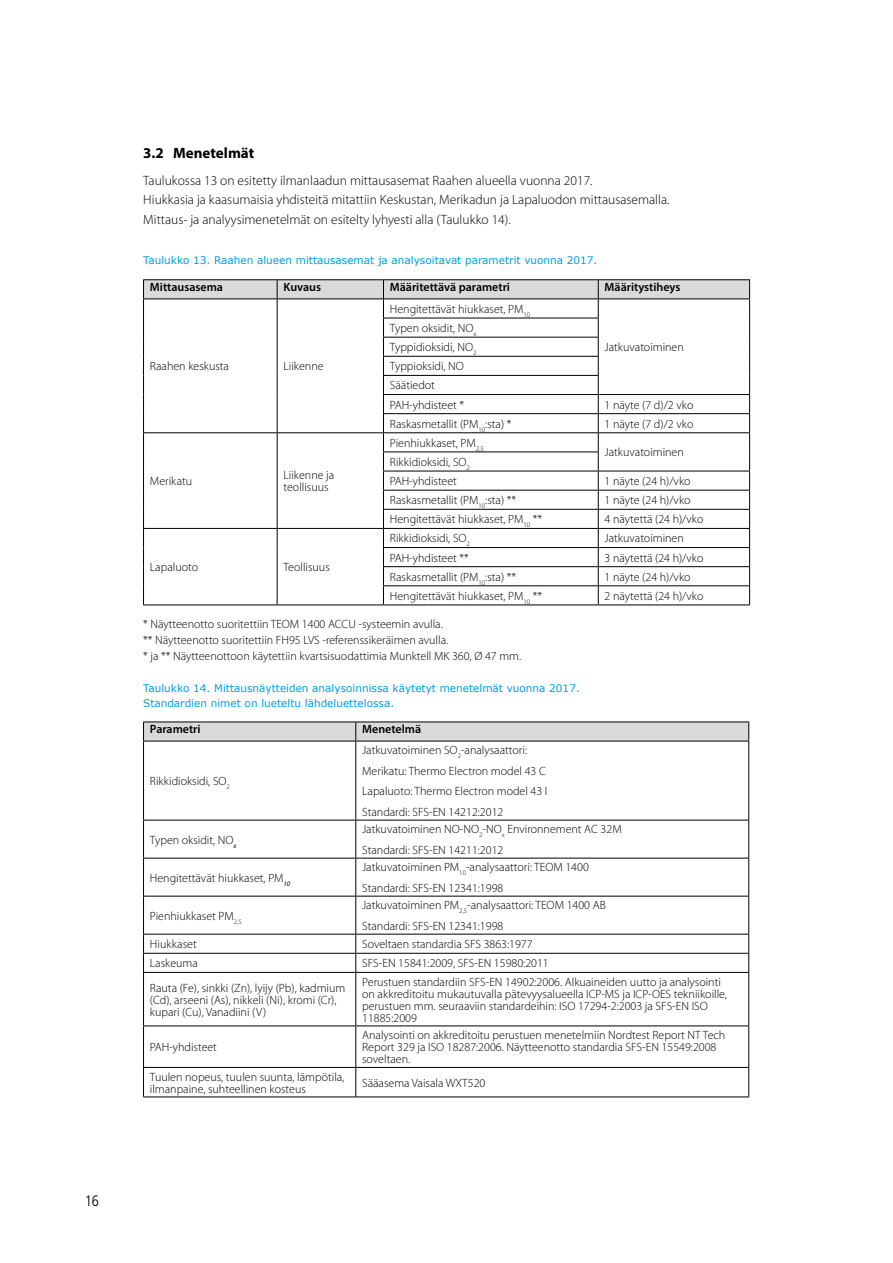
<style>
.page{position:relative;width:893px;height:1263px;background:#fff}
.page>*{position:absolute;margin:0;border:0;box-sizing:border-box;transform-origin:0 0}
.t1{font:700 15px "Myriad Pro";color:#000}
.t2{font:300 condensed 15px "Frutiger";color:#000}
.t3{font:300 13.5px/19.5px "Myriad Pro";color:#000}
.t4{font:300 12px/12px "Myriad Pro";color:#000}
.t5{font:600 12px "Myriad Pro";color:#000}
.t6{font:10.5px/14.2px "Verdana";color:#009fe3}
</style>
<div class="page">
<hr style="left:143px;top:279px;width:134px;height:1px;background:#000">
<hr style="left:277px;top:279px;width:106px;height:1px;background:#000">
<hr style="left:383px;top:279px;width:215px;height:1px;background:#000">
<hr style="left:598px;top:279px;width:152px;height:1px;background:#000">
<svg style="left:143px;top:280px;width:607px;height:324px"></svg>
<hr style="left:143px;top:604px;width:134px;height:1px;background:#000">
<hr style="left:277px;top:604px;width:106px;height:1px;background:#000">
<hr style="left:383px;top:604px;width:215px;height:1px;background:#000">
<hr style="left:598px;top:604px;width:152px;height:1px;background:#000">
<hr style="left:143px;top:721px;width:213px;height:1px;background:#000">
<hr style="left:356px;top:721px;width:393px;height:1px;background:#000">
<svg style="left:143px;top:722px;width:606px;height:19px;background:#cecece"></svg>
<hr style="left:143px;top:741px;width:213px;height:1px;background:#000">
<hr style="left:143px;top:741px;width:1px;height:79px;background:#000">
<hr style="left:356px;top:741px;width:393px;height:1px;background:#000">
<hr style="left:355px;top:741px;width:1px;height:79px;background:#000">
<hr style="left:748px;top:741px;width:1px;height:79px;background:#000">
<hr style="left:143px;top:820px;width:213px;height:1px;background:#000">
<hr style="left:143px;top:820px;width:1px;height:38px;background:#000">
<hr style="left:356px;top:820px;width:393px;height:1px;background:#000">
<hr style="left:355px;top:820px;width:1px;height:38px;background:#000">
<hr style="left:748px;top:820px;width:1px;height:38px;background:#000">
<hr style="left:143px;top:858px;width:213px;height:1px;background:#000">
<hr style="left:143px;top:858px;width:1px;height:38px;background:#000">
<hr style="left:356px;top:858px;width:393px;height:1px;background:#000">
<hr style="left:355px;top:858px;width:1px;height:38px;background:#000">
<hr style="left:748px;top:858px;width:1px;height:38px;background:#000">
<hr style="left:143px;top:896px;width:213px;height:1px;background:#000">
<hr style="left:143px;top:896px;width:1px;height:38px;background:#000">
<hr style="left:356px;top:896px;width:393px;height:1px;background:#000">
<hr style="left:355px;top:896px;width:1px;height:38px;background:#000">
<hr style="left:748px;top:896px;width:1px;height:38px;background:#000">
<hr style="left:143px;top:934px;width:213px;height:1px;background:#000">
<hr style="left:356px;top:934px;width:393px;height:1px;background:#000">
<hr style="left:143px;top:953px;width:213px;height:1px;background:#000">
<svg style="left:143px;top:934px;width:1px;height:38px"></svg>
<hr style="left:356px;top:953px;width:393px;height:1px;background:#000">
<svg style="left:355px;top:934px;width:1px;height:38px"></svg>
<svg style="left:748px;top:934px;width:1px;height:38px"></svg>
<hr style="left:143px;top:972px;width:213px;height:1px;background:#000">
<hr style="left:143px;top:973px;width:1px;height:52px;background:#000">
<hr style="left:356px;top:972px;width:393px;height:1px;background:#000">
<hr style="left:355px;top:973px;width:1px;height:52px;background:#000">
<hr style="left:748px;top:973px;width:1px;height:52px;background:#000">
<hr style="left:143px;top:1025px;width:213px;height:1px;background:#000">
<hr style="left:143px;top:1026px;width:1px;height:41px;background:#000">
<hr style="left:356px;top:1025px;width:393px;height:1px;background:#000">
<hr style="left:355px;top:1026px;width:1px;height:41px;background:#000">
<hr style="left:748px;top:1026px;width:1px;height:41px;background:#000">
<hr style="left:143px;top:1067px;width:213px;height:1px;background:#000">
<svg style="left:143px;top:1068px;width:1px;height:28px"></svg>
<hr style="left:356px;top:1067px;width:393px;height:1px;background:#000">
<svg style="left:355px;top:1068px;width:1px;height:28px"></svg>
<svg style="left:748px;top:1068px;width:1px;height:28px"></svg>
<hr style="left:143px;top:1096px;width:213px;height:1px;background:#000">
<hr style="left:356px;top:1096px;width:393px;height:1px;background:#000">
<p class="t2" style="left:85px;top:1193px;width:16px">16</p>
<p class="t1" style="left:143px;top:143px;width:113px">3.2 Menetelmät</p>
<p class="t3" style="left:143px;top:171px;width:528px">Taulukossa 13 on esitetty ilmanlaadun mittausasemat Raahen alueella vuonna 2017.<br>Hiukkasia ja kaasumaisia yhdisteitä mitattiin Keskustan, Merikadun ja Lapaluodon mittausasemalla.<br>Mittaus- ja analyysimenetelmät on esitelty lyhyesti alla (Taulukko 14).</p>
<p class="t6" style="left:143px;top:253px;width:456px">Taulukko 13. Raahen alueen mittausasemat ja analysoitavat parametrit vuonna 2017.</p>
<p class="t5" style="left:150px;top:279px;width:75px">Mittausasema</p>
<p class="t5" style="left:284px;top:279px;width:39px">Kuvaus</p>
<p class="t5" style="left:390px;top:279px;width:122px">Määritettävä parametri</p>
<p class="t5" style="left:605px;top:279px;width:77px">Määritystiheys</p>
<p class="t4" style="left:150px;top:361px;width:81px">Raahen keskusta</p>
<p class="t4" style="left:284px;top:361px;width:42px">Liikenne</p>
<p class="t4" style="left:150px;top:475px;width:44px">Merikatu</p>
<p class="t4" style="left:284px;top:469px;width:52px">Liikenne ja teollisuus</p>
<p class="t4" style="left:390px;top:303px;width:142px">Hengitettävät hiukkaset, PM<sub>10</sub></p>
<p class="t4" style="left:390px;top:319px;width:88px;line-height:19.2px">Typen oksidit, NO<sub>x<br></sub>Typpidioksidi, NO<sub>2<br></sub>Typpioksidi, NO<br>Säätiedot<br>PAH-yhdisteet *</p>
<p class="t4" style="left:605px;top:341px;width:81px">Jatkuvatoiminen</p>
<p class="t4" style="left:605px;top:399px;width:90px">1 näyte (7 d)/2 vko</p>
<p class="t4" style="left:390px;top:418px;width:123px">Raskasmetallit (PM<sub>10</sub>:sta) *</p>
<p class="t4" style="left:605px;top:418px;width:90px">1 näyte (7 d)/2 vko</p>
<p class="t4" style="left:390px;top:437px;width:95px">Pienhiukkaset, PM<sub>2,5</sub></p>
<p class="t4" style="left:390px;top:453px;width:82px;line-height:19px">Rikkidioksidi, SO<sub>2<br></sub>PAH-yhdisteet</p>
<p class="t4" style="left:605px;top:447px;width:81px">Jatkuvatoiminen</p>
<p class="t4" style="left:605px;top:475px;width:88px">1 näyte (24 h)/vko</p>
<p class="t4" style="left:390px;top:494px;width:128px">Raskasmetallit (PM<sub>10</sub>:sta) **</p>
<p class="t4" style="left:605px;top:494px;width:88px">1 näyte (24 h)/vko</p>
<p class="t4" style="left:390px;top:514px;width:154px">Hengitettävät hiukkaset, PM<sub>10</sub> **</p>
<p class="t4" style="left:605px;top:514px;width:100px">4 näytettä (24 h)/vko</p>
<p class="t4" style="left:390px;top:533px;width:82px">Rikkidioksidi, SO<sub>2</sub></p>
<p class="t4" style="left:605px;top:533px;width:81px">Jatkuvatoiminen</p>
<p class="t4" style="left:390px;top:552px;width:81px">PAH-yhdisteet **</p>
<p class="t4" style="left:605px;top:552px;width:100px">3 näytettä (24 h)/vko</p>
<p class="t4" style="left:390px;top:571px;width:128px">Raskasmetallit (PM<sub>10</sub>:sta) **</p>
<p class="t4" style="left:605px;top:571px;width:88px">1 näyte (24 h)/vko</p>
<p class="t4" style="left:390px;top:590px;width:154px">Hengitettävät hiukkaset, PM<sub>10</sub> **</p>
<p class="t4" style="left:605px;top:590px;width:100px">2 näytettä (24 h)/vko</p>
<p class="t4" style="left:143px;top:616px;width:379px;line-height:16.2px">* Näytteenotto suoritettiin TEOM 1400 ACCU -systeemin avulla.<br>** Näytteenotto suoritettiin FH95 LVS -referenssikeräimen avulla.<br>* ja ** Näytteenottoon käytettiin kvartsisuodattimia Munktell MK 360, Ø 47 mm.</p>
<p class="t6" style="left:143px;top:681px;width:438px">Taulukko 14. Mittausnäytteiden analysoinnissa käytetyt menetelmät vuonna 2017.<br>Standardien nimet on lueteltu lähdeluettelossa.</p>
<p class="t5" style="left:150px;top:721px;width:52px">Parametri</p>
<p class="t5" style="left:362px;top:721px;width:60px">Menetelmä</p>
<p class="t4" style="left:150px;top:561px;width:50px">Lapaluoto</p>
<p class="t4" style="left:284px;top:561px;width:48px">Teollisuus</p>
<p class="t4" style="left:150px;top:775px;width:82px">Rikkidioksidi, SO<sub>2</sub></p>
<p class="t4" style="left:362px;top:740px;width:187px;line-height:20.5px">Jatkuvatoiminen SO<sub>2</sub>-analysaattori:<br>Merikatu: Thermo Electron model 43 C Lapaluoto: Thermo Electron model 43 I Standardi: SFS-EN 14212:2012</p>
<p class="t4" style="left:150px;top:834px;width:88px">Typen oksidit, NO<sub>x</sub></p>
<p class="t4" style="left:362px;top:819px;width:261px;line-height:20.5px">Jatkuvatoiminen NO-NO<sub>2</sub>-NO<sub>x</sub> Environnement AC 32M<br>Standardi: SFS-EN 14211:2012</p>
<p class="t4" style="left:150px;top:872px;width:142px">Hengitettävät hiukkaset, PM<sub>10</sub></p>
<p class="t4" style="left:362px;top:857px;width:228px;line-height:20.5px">Jatkuvatoiminen PM<sub>10</sub>-analysaattori: TEOM 1400<br>Standardi: SFS-EN 12341:1998</p>
<p class="t4" style="left:150px;top:910px;width:93px">Pienhiukkaset PM<sub>2,5</sub></p>
<p class="t4" style="left:362px;top:895px;width:245px;line-height:20.5px">Jatkuvatoiminen PM<sub>2,5</sub>-analysaattori: TEOM 1400 AB<br>Standardi: SFS-EN 12341:1998</p>
<p class="t4" style="left:150px;top:938px;width:48px">Hiukkaset</p>
<p class="t4" style="left:362px;top:938px;width:172px">Soveltaen standardia SFS 3863:1977</p>
<p class="t4" style="left:150px;top:957px;width:49px">Laskeuma</p>
<p class="t4" style="left:362px;top:957px;width:188px">SFS-EN 15841:2009, SFS-EN 15980:2011</p>
<p class="t4" style="left:150px;top:982px;width:197px">Rauta (Fe), sinkki (Zn), lyijy (Pb), kadmium (Cd), arseeni (As), nikkeli (Ni), kromi (Cr), kupari (Cu), Vanadiini (V)</p>
<p class="t4" style="left:362px;top:976px;width:366px">Perustuen standardiin SFS-EN 14902:2006. Alkuaineiden uutto ja analysointi on akkreditoitu mukautuvalla pätevyysalueella ICP-MS ja ICP-OES tekniikoille, perustuen mm. seuraaviin standardeihin: ISO 17294-2:2003 ja SFS-EN ISO 11885:2009</p>
<p class="t4" style="left:150px;top:1041px;width:69px">PAH-yhdisteet</p>
<p class="t4" style="left:362px;top:1029px;width:365px">Analysointi on akkreditoitu perustuen menetelmiin Nordtest Report NT Tech<br>Report 329 ja ISO 18287:2006. Näytteenotto standardia SFS-EN 15549:2008 soveltaen.</p>
<p class="t4" style="left:150px;top:1071px;width:196px">Tuulen nopeus, tuulen suunta, lämpötila, ilmanpaine, suhteellinen kosteus</p>
<p class="t4" style="left:362px;top:1077px;width:125px">Sääasema Vaisala WXT520</p>
</div>
